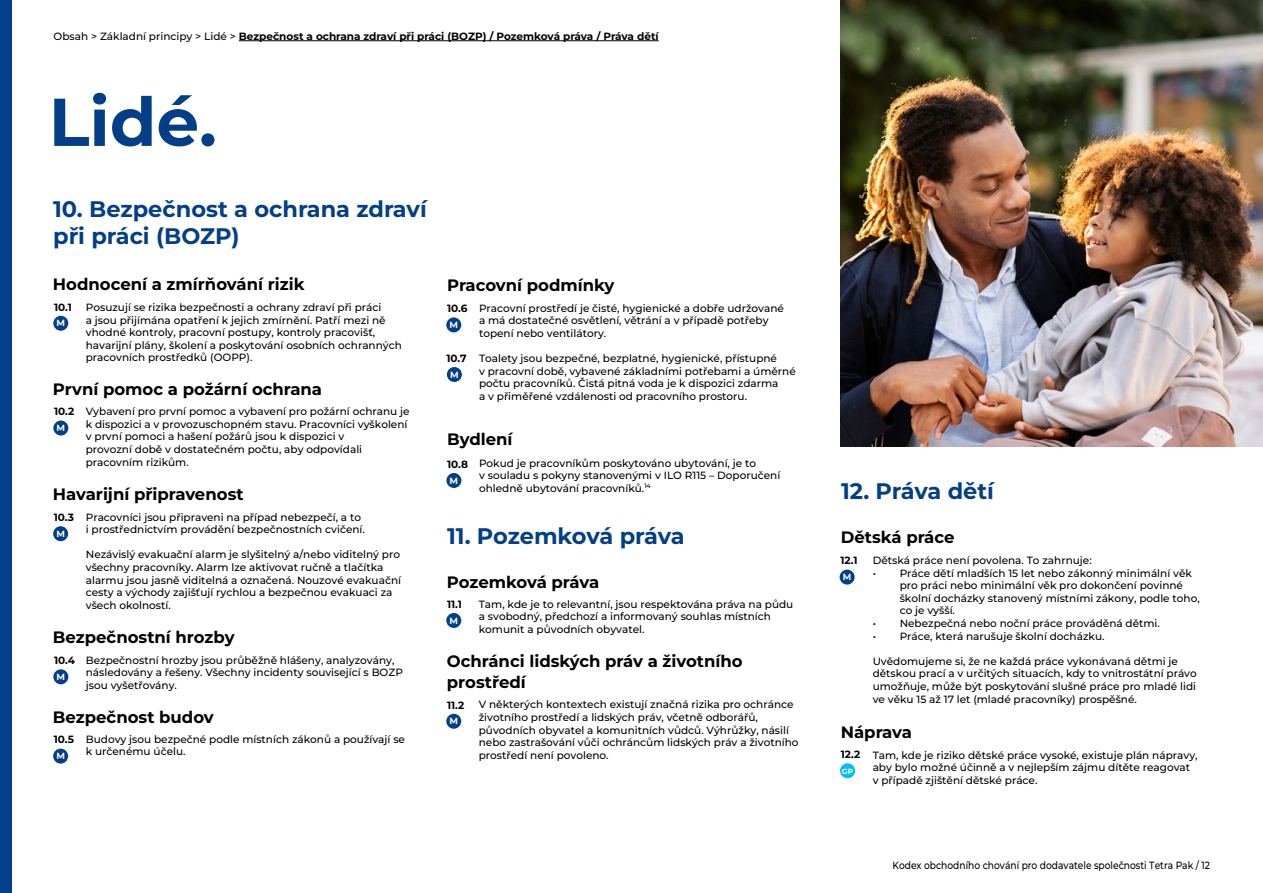
<style>
.page{position:relative;width:1263px;height:893px;background:#fff}
.page>*{position:absolute;margin:0;border:0;box-sizing:border-box;transform-origin:0 0}
.t1{font:700 67.5px "Montserrat";color:#023f88}
.t2{font:700 22.5px/27px "Montserrat";color:#023f88}
.t3{font:700 16.5px/21px "Montserrat";color:#000}
.t4{font:100 10.5px/12.6px "Montserrat";color:#000}
.t5{font:700 10.5px "Montserrat";color:#000}
.t6{font:100 10.5px "Montserrat";color:#000;scale:.87 1}
.t7{font:700 9px "Montserrat";color:#fff}
.t8{font:700 7.5px "Montserrat";color:#fff}
.s1{font-weight:100}
</style>
<div class="page">
<hr style="left:239px;top:41px;width:420px;height:1px;background:#000">
<img style="left:841px;top:0;width:422px;height:446px">
<div style="left:0;top:0;width:12px;height:893px;background:#023f88"></div>
<div style="left:53px;top:316px;width:15px;height:15px;background:#023f88;border-radius:50%"></div>
<div style="left:53px;top:421px;width:15px;height:14px;background:#023f88;border-radius:50%"></div>
<div style="left:53px;top:526px;width:15px;height:15px;background:#023f88;border-radius:50%"></div>
<div style="left:53px;top:669px;width:15px;height:15px;background:#023f88;border-radius:50%"></div>
<div style="left:53px;top:749px;width:15px;height:15px;background:#023f88;border-radius:50%"></div>
<div style="left:446px;top:317px;width:15px;height:15px;background:#023f88;border-radius:50%"></div>
<div style="left:447px;top:367px;width:15px;height:15px;background:#023f88;border-radius:50%"></div>
<div style="left:446px;top:473px;width:15px;height:15px;background:#023f88;border-radius:50%"></div>
<div style="left:446px;top:613px;width:15px;height:15px;background:#023f88;border-radius:50%"></div>
<div style="left:446px;top:714px;width:15px;height:15px;background:#023f88;border-radius:50%"></div>
<div style="left:840px;top:570px;width:15px;height:15px;background:#023f88;border-radius:50%"></div>
<div style="left:840px;top:763px;width:15px;height:15px;background:#00bdf2;border-radius:50%"></div>
<p class="t5" style="left:54px;top:28px;width:607px"><span class="s1">Obsah &gt; Základní principy &gt; Lidé &gt;</span> Bezpečnost a ochrana zdraví při práci (BOZP) / Pozemková práva / Práva dětí</p>
<h1 class="t1" style="left:49px;top:73px;width:170px">Lidé.</h1>
<h2 class="t2" style="left:53px;top:195px;width:375px">10. Bezpečnost a ochrana zdraví při práci (BOZP)</h2>
<h3 class="t3" style="left:53px;top:272px;width:253px">Hodnocení a zmírňování rizik</h3>
<p class="t5" style="left:54px;top:299px;width:19px">10.1</p>
<p class="t7" style="left:57px;top:317px;width:10px">M</p>
<p class="t4" style="left:86px;top:301px;width:318px">Posuzují se rizika bezpečnosti a ochrany zdraví při práci<br>a jsou přijímána opatření k jejich zmírnění. Patří mezi ně vhodné kontroly, pracovní postupy, kontroly pracovišť, havarijní plány, školení a poskytování osobních ochranných pracovních prostředků (OOPP).</p>
<h3 class="t3" style="left:53px;top:378px;width:271px">První pomoc a požární ochrana</h3>
<p class="t5" style="left:54px;top:404px;width:22px">10.2</p>
<p class="t7" style="left:57px;top:421px;width:10px">M</p>
<p class="t4" style="left:86px;top:405px;width:325px">Vybavení pro první pomoc a vybavení pro požární ochranu je k dispozici a v provozuschopném stavu. Pracovníci vyškolení v první pomoci a hašení požárů jsou k dispozici v<br>provozní době v dostatečném počtu, aby odpovídali pracovním rizikům.</p>
<h3 class="t3" style="left:53px;top:482px;width:192px">Havarijní připravenost</h3>
<p class="t5" style="left:54px;top:510px;width:22px">10.3</p>
<p class="t7" style="left:56px;top:527px;width:10px">M</p>
<p class="t4" style="left:86px;top:510px;width:281px">Pracovníci jsou připraveni na případ nebezpečí, a to i prostřednictvím provádění bezpečnostních cvičení.</p>
<p class="t4" style="left:86px;top:548px;width:317px">Nezávislý evakuační alarm je slyšitelný a/nebo viditelný pro všechny pracovníky. Alarm lze aktivovat ručně a tlačítka alarmu jsou jasně viditelná a označená. Nouzové evakuační cesty a východy zajišťují rychlou a bezpečnou evakuaci za všech okolností.</p>
<h3 class="t3" style="left:53px;top:626px;width:183px">Bezpečnostní hrozby</h3>
<p class="t5" style="left:54px;top:653px;width:23px">10.4</p>
<p class="t7" style="left:57px;top:670px;width:10px">M</p>
<p class="t4" style="left:86px;top:653px;width:319px">Bezpečnostní hrozby jsou průběžně hlášeny, analyzovány, následovány a řešeny. Všechny incidenty související s BOZP jsou vyšetřovány.</p>
<h3 class="t3" style="left:53px;top:706px;width:162px">Bezpečnost budov</h3>
<p class="t5" style="left:54px;top:732px;width:22px">10.5</p>
<p class="t7" style="left:56px;top:750px;width:10px">M</p>
<p class="t4" style="left:86px;top:732px;width:321px">Budovy jsou bezpečné podle místních zákonů a používají se k určenému účelu.</p>
<h3 class="t3" style="left:447px;top:273px;width:169px">Pracovní podmínky</h3>
<p class="t5" style="left:447px;top:301px;width:22px">10.6</p>
<p class="t7" style="left:449px;top:318px;width:10px">M</p>
<p class="t5" style="left:446px;top:351px;width:22px">10.7</p>
<p class="t7" style="left:450px;top:368px;width:10px">M</p>
<p class="t4" style="left:479px;top:301px;width:306px">Pracovní prostředí je čisté, hygienické a dobře udržované a má dostatečné osvětlení, větrání a v případě potřeby topení nebo ventilátory.</p>
<p class="t4" style="left:479px;top:352px;width:318px">Toalety jsou bezpečné, bezplatné, hygienické, přístupné<br>v pracovní době, vybavené základními potřebami a úměrné počtu pracovníků. Čistá pitná voda je k dispozici zdarma<br>a v přiměřené vzdálenosti od pracovního prostoru.</p>
<h3 class="t3" style="left:447px;top:428px;width:67px">Bydlení</h3>
<p class="t5" style="left:447px;top:456px;width:22px">10.8</p>
<p class="t7" style="left:450px;top:474px;width:10px">M</p>
<p class="t4" style="left:479px;top:456px;width:303px">Pokud je pracovníkům poskytováno ubytování, je to<br>v souladu s pokyny stanovenými v ILO R115 – Doporučení ohledně ubytování pracovníků.<sup>14</sup></p>
<h2 class="t2" style="left:447px;top:521px;width:239px">11. Pozemková práva</h2>
<h3 class="t3" style="left:447px;top:571px;width:154px">Pozemková práva</h3>
<p class="t5" style="left:447px;top:596px;width:16px">11.1</p>
<p class="t7" style="left:449px;top:614px;width:10px">M</p>
<p class="t4" style="left:479px;top:597px;width:316px">Tam, kde je to relevantní, jsou respektována práva na půdu a svobodný, předchozí a informovaný souhlas místních komunit a původních obyvatel.</p>
<h3 class="t3" style="left:447px;top:650px;width:297px">Ochránci lidských práv a životního prostředí</h3>
<p class="t5" style="left:447px;top:697px;width:19px">11.2</p>
<p class="t7" style="left:449px;top:715px;width:10px">M</p>
<p class="t4" style="left:479px;top:698px;width:321px">V některých kontextech existují značná rizika pro ochránce životního prostředí a lidských práv, včetně odborářů, původních obyvatel a komunitních vůdců. Výhrůžky, násilí nebo zastrašování vůči ochráncům lidských práv a životního prostředí není povoleno.</p>
<h2 class="t2" style="left:841px;top:476px;width:154px">12. Práva dětí</h2>
<h3 class="t3" style="left:841px;top:526px;width:115px">Dětská práce</h3>
<p class="t5" style="left:840px;top:553px;width:19px">12.1</p>
<p class="t7" style="left:843px;top:571px;width:10px">M</p>
<p class="t4" style="left:873px;top:554px;width:221px">Dětská práce není povolena. To zahrnuje:</p>
<p class="t4" style="left:900px;top:566px;width:302px;text-indent:-27px">• Práce dětí mladších 15 let nebo zákonný minimální věk pro práci nebo minimální věk pro dokončení povinné školní docházky stanovený místními zákony, podle toho, co je vyšší.</p>
<p class="t4" style="left:873px;top:617px;width:289px">• Nebezpečná nebo noční práce prováděná dětmi.</p>
<p class="t4" style="left:873px;top:629px;width:233px">• Práce, která narušuje školní docházku.</p>
<p class="t4" style="left:873px;top:654px;width:326px">Uvědomujeme si, že ne každá práce vykonávaná dětmi je dětskou prací a v určitých situacích, kdy to vnitrostátní právo umožňuje, může být poskytování slušné práce pro mladé lidi ve věku 15 až 17 let (mladé pracovníky) prospěšné.</p>
<h3 class="t3" style="left:841px;top:720px;width:73px">Náprava</h3>
<p class="t5" style="left:841px;top:747px;width:21px">12.2</p>
<p class="t8" style="left:842px;top:765px;width:13px">GP</p>
<p class="t4" style="left:873px;top:748px;width:326px">Tam, kde je riziko dětské práce vysoké, existuje plán nápravy, aby bylo možné účinně a v nejlepším zájmu dítěte reagovat v případě zjištění dětské práce.</p>
<p class="t6" style="left:892px;top:858px;width:367px">Kodex obchodního chování pro dodavatele společnosti Tetra Pak / 12</p>
</div>
